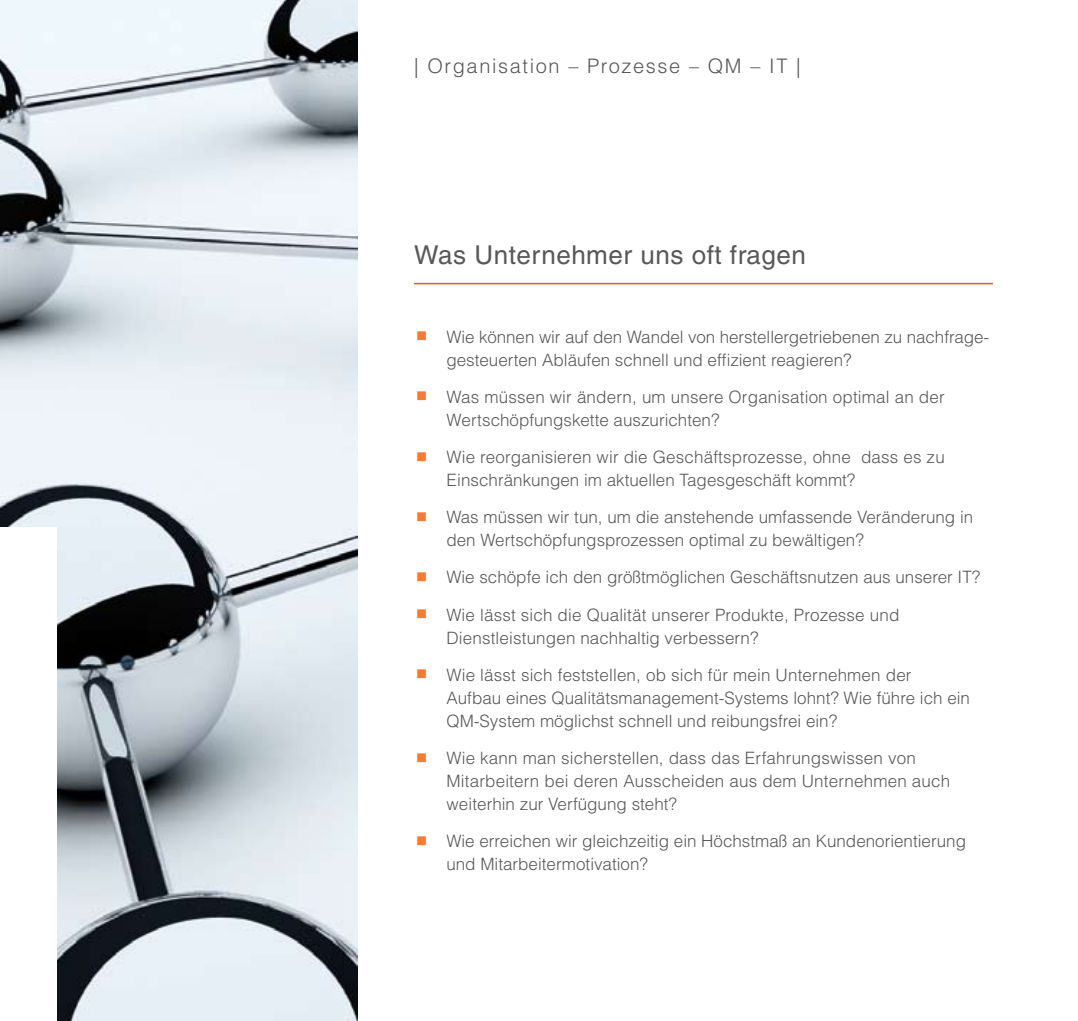
<style>
.page{position:relative;width:1078px;height:1021px;background:#fff}
.page>*{position:absolute;margin:0;border:0;box-sizing:border-box;transform-origin:0 0}
.t1{font:26px "Helvetica LT";letter-spacing:.02em;color:#58585a}
.t2{font:300 20px "Helvetica LT";letter-spacing:.08em;color:#58585a}
.t3{font:300 17px/23px "Helvetica LT";color:#58585a}
</style>
<div class="page">
<img style="left:0;top:0;width:357px;height:1020px">
<hr style="left:414px;top:283px;width:578px;height:1px;background:#e85911">
<div style="left:0;top:527px;width:57px;height:493px;background:#fff"></div>
<p class="t2" style="left:414px;top:53px;width:388px">| Organisation – Prozesse – QM – IT |</p>
<h1 class="t1" style="left:414px;top:240px;width:393px">Was Unternehmer uns oft fragen</h1>
<p class="t3" style="left:446px;top:325px;width:544px">Wie können wir auf den Wandel von herstellergetriebenen zu nachfrage&shy;gesteuerten Abläufen schnell und effizient reagieren?</p>
<p class="t3" style="left:446px;top:385px;width:499px">Was müssen wir ändern, um unsere Organisation optimal an der<br>Wertschöpfungskette auszurichten?</p>
<p class="t3" style="left:446px;top:445px;width:499px">Wie reorganisieren wir die Geschäftsprozesse, ohne dass es zu<br>Einschränkungen im aktuellen Tagesgeschäft kommt?</p>
<p class="t3" style="left:446px;top:505px;width:528px">Was müssen wir tun, um die anstehende umfassende Veränderung in den Wertschöpfungsprozessen optimal zu bewältigen?</p>
<p class="t3" style="left:446px;top:558px;width:535px;line-height:37.2px">Wie schöpfe ich den größtmöglichen Geschäftsnutzen aus unserer IT?<br>Wie lässt sich die Qualität unserer Produkte, Prozesse und</p>
<p class="t3" style="left:446px;top:618px;width:466px;line-height:37.2px">Dienstleistungen nachhaltig verbessern?<br>Wie lässt sich feststellen, ob sich für mein Unternehmen der</p>
<p class="t3" style="left:446px;top:686px;width:525px">Aufbau eines Qualitätsmanagement-Systems lohnt? Wie führe ich ein<br>QM-System möglichst schnell und reibungsfrei ein?</p>
<p class="t3" style="left:446px;top:746px;width:505px">Wie kann man sicherstellen, dass das Erfahrungswissen von<br>Mitarbeitern bei deren Ausscheiden aus dem Unternehmen auch weiterhin zur Verfügung steht?</p>
<p class="t3" style="left:446px;top:829px;width:521px">Wie erreichen wir gleichzeitig ein Höchstmaß an Kundenorientierung und Mitarbeitermotivation?</p>
</div>
